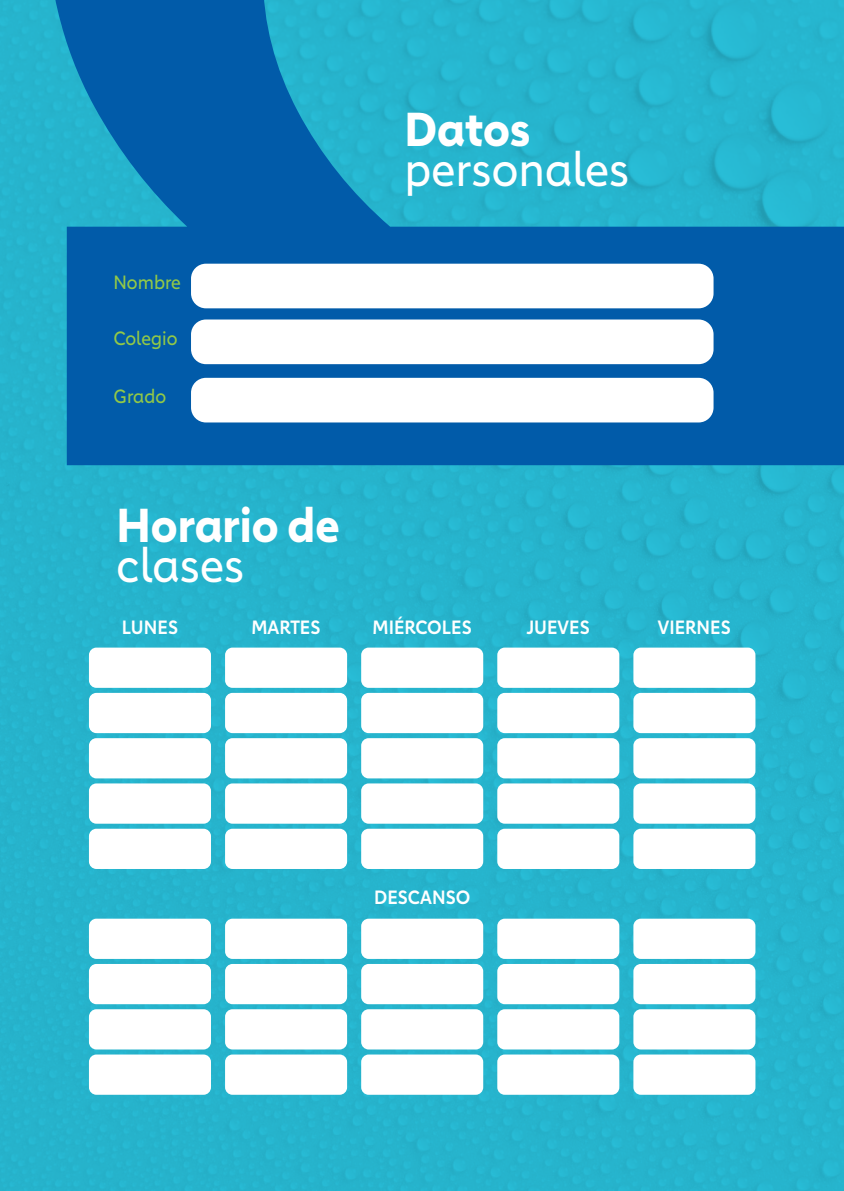
<style>
.page{position:relative;width:844px;height:1191px;background:#fff}
.page>*{position:absolute;margin:0;border:0;box-sizing:border-box;transform-origin:0 0}
.t1{font:46.9px "Carnero";color:#fff;scale:.92 1}
.t2{font:700 46.9px "Carnero";color:#fff;scale:.92 1}
.t3{font:600 18.9px "Carnero";color:#fff;scale:.92 1}
.t4{font:18.9px "Carnero";color:#92c947;scale:.92 1}
</style>
<div class="page">
<div style="left:0;top:0;width:843px;height:1191px;background:#26b4cc"></div>
<svg style="left:46px;top:0;width:797px;height:465px;background:#1285ba"></svg>
<div style="left:89px;top:647px;width:122px;height:41px;background:#fff;border-radius:7px"></div>
<div style="left:225px;top:647px;width:122px;height:41px;background:#fff;border-radius:7px"></div>
<div style="left:361px;top:647px;width:122px;height:41px;background:#fff;border-radius:7px"></div>
<div style="left:497px;top:647px;width:122px;height:41px;background:#fff;border-radius:7px"></div>
<div style="left:633px;top:647px;width:122px;height:41px;background:#fff;border-radius:7px"></div>
<div style="left:89px;top:693px;width:122px;height:40px;background:#fff;border-radius:7px"></div>
<div style="left:225px;top:693px;width:122px;height:40px;background:#fff;border-radius:7px"></div>
<div style="left:361px;top:693px;width:122px;height:40px;background:#fff;border-radius:7px"></div>
<div style="left:497px;top:693px;width:122px;height:40px;background:#fff;border-radius:7px"></div>
<div style="left:633px;top:693px;width:122px;height:40px;background:#fff;border-radius:7px"></div>
<div style="left:89px;top:738px;width:122px;height:40px;background:#fff;border-radius:7px"></div>
<div style="left:225px;top:738px;width:122px;height:40px;background:#fff;border-radius:7px"></div>
<div style="left:361px;top:738px;width:122px;height:40px;background:#fff;border-radius:7px"></div>
<div style="left:497px;top:738px;width:122px;height:40px;background:#fff;border-radius:7px"></div>
<div style="left:633px;top:738px;width:122px;height:40px;background:#fff;border-radius:7px"></div>
<div style="left:89px;top:783px;width:122px;height:40px;background:#fff;border-radius:7px"></div>
<div style="left:225px;top:783px;width:122px;height:40px;background:#fff;border-radius:7px"></div>
<div style="left:361px;top:783px;width:122px;height:40px;background:#fff;border-radius:7px"></div>
<div style="left:497px;top:783px;width:122px;height:40px;background:#fff;border-radius:7px"></div>
<div style="left:633px;top:783px;width:122px;height:40px;background:#fff;border-radius:7px"></div>
<div style="left:89px;top:828px;width:122px;height:41px;background:#fff;border-radius:7px"></div>
<div style="left:225px;top:828px;width:122px;height:41px;background:#fff;border-radius:7px"></div>
<div style="left:361px;top:828px;width:122px;height:41px;background:#fff;border-radius:7px"></div>
<div style="left:497px;top:828px;width:122px;height:41px;background:#fff;border-radius:7px"></div>
<div style="left:633px;top:828px;width:122px;height:41px;background:#fff;border-radius:7px"></div>
<div style="left:89px;top:918px;width:122px;height:41px;background:#fff;border-radius:7px"></div>
<div style="left:225px;top:918px;width:122px;height:41px;background:#fff;border-radius:7px"></div>
<div style="left:361px;top:918px;width:122px;height:41px;background:#fff;border-radius:7px"></div>
<div style="left:497px;top:918px;width:122px;height:41px;background:#fff;border-radius:7px"></div>
<div style="left:633px;top:918px;width:122px;height:41px;background:#fff;border-radius:7px"></div>
<div style="left:89px;top:964px;width:122px;height:40px;background:#fff;border-radius:7px"></div>
<div style="left:225px;top:964px;width:122px;height:40px;background:#fff;border-radius:7px"></div>
<div style="left:361px;top:964px;width:122px;height:40px;background:#fff;border-radius:7px"></div>
<div style="left:497px;top:964px;width:122px;height:40px;background:#fff;border-radius:7px"></div>
<div style="left:633px;top:964px;width:122px;height:40px;background:#fff;border-radius:7px"></div>
<div style="left:89px;top:1009px;width:122px;height:40px;background:#fff;border-radius:7px"></div>
<div style="left:225px;top:1009px;width:122px;height:40px;background:#fff;border-radius:7px"></div>
<div style="left:361px;top:1009px;width:122px;height:40px;background:#fff;border-radius:7px"></div>
<div style="left:497px;top:1009px;width:122px;height:40px;background:#fff;border-radius:7px"></div>
<div style="left:633px;top:1009px;width:122px;height:40px;background:#fff;border-radius:7px"></div>
<div style="left:89px;top:1054px;width:122px;height:40px;background:#fff;border-radius:7px"></div>
<div style="left:225px;top:1054px;width:122px;height:40px;background:#fff;border-radius:7px"></div>
<div style="left:361px;top:1054px;width:122px;height:40px;background:#fff;border-radius:7px"></div>
<div style="left:497px;top:1054px;width:122px;height:40px;background:#fff;border-radius:7px"></div>
<div style="left:633px;top:1054px;width:122px;height:40px;background:#fff;border-radius:7px"></div>
<div style="left:191px;top:264px;width:522px;height:44px;background:#fff;border-radius:15px"></div>
<div style="left:191px;top:319px;width:522px;height:45px;background:#fff;border-radius:15px"></div>
<div style="left:191px;top:378px;width:522px;height:44px;background:#fff;border-radius:15px"></div>
<p class="t4" style="left:113px;top:271px;width:75px">Nombre</p>
<p class="t4" style="left:113px;top:327px;width:71px">Colegio</p>
<p class="t4" style="left:113px;top:385px;width:59px">Grado</p>
<h1 class="t2" style="left:404px;top:100px;width:138px">Datos</h1>
<h1 class="t1" style="left:404px;top:141px;width:246px">personales</h1>
<h1 class="t2" style="left:116px;top:496px;width:244px">Horario de</h1>
<h1 class="t1" style="left:116px;top:537px;width:140px">clases</h1>
<p class="t3" style="left:122px;top:615px;width:63px">LUNES</p>
<p class="t3" style="left:251px;top:615px;width:77px">MARTES</p>
<p class="t3" style="left:372px;top:615px;width:109px">MIÉRCOLES</p>
<p class="t3" style="left:526px;top:615px;width:70px">JUEVES</p>
<p class="t3" style="left:657px;top:615px;width:81px">VIERNES</p>
<p class="t3" style="left:374px;top:885px;width:106px">DESCANSO</p>
</div>
